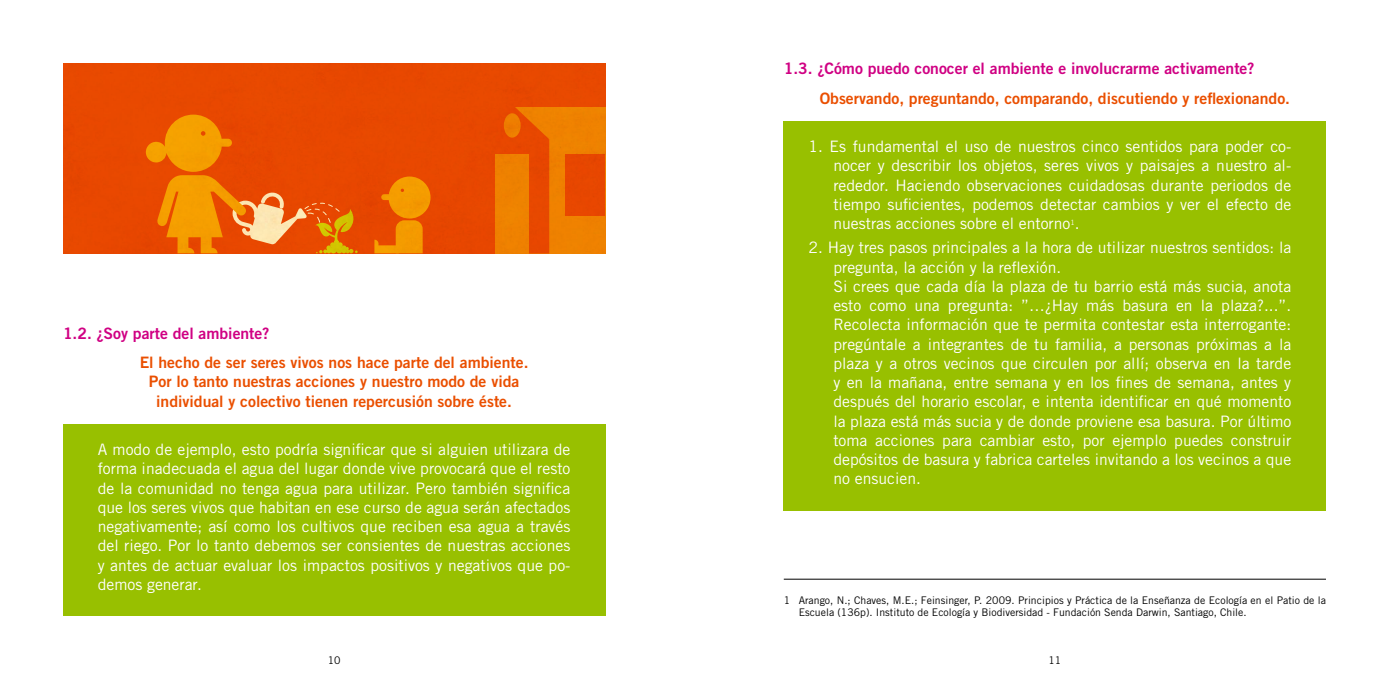
<style>
.page{position:relative;width:1389px;height:695px;background:#fff}
.page>*{position:absolute;margin:0;border:0;box-sizing:border-box;transform-origin:0 0}
.t1{font:15.75px/19.2px "Trade Gothic LT Std";color:#fff;text-align:justify}
.t2{font:15.75px/19.2px "Trade Gothic LT Std Bd 2";color:#ea4f00;text-align:center}
.t3{font:15.75px "Trade Gothic LT Std Bd 2";color:#d00083}
.t4{font:10.5px/11.5px "Trade Gothic LT Std";color:#000}
</style>
<div class="page">
<div style="left:63px;top:424px;width:542px;height:191px;background:#98c000"></div>
<div style="left:784px;top:122px;width:542px;height:389px;background:#98c000"></div>
<hr style="left:784px;top:578px;width:542px;height:1px;background:#000">
<img style="left:63px;top:63px;width:542px;height:190px">
<p class="t3" style="left:63px;top:323px;width:208px">1.2. ¿Soy parte del ambiente?</p>
<p class="t2" style="left:140px;top:352px;width:390px">El hecho de ser seres vivos nos hace parte del ambiente.<br>Por lo tanto nuestras acciones y nuestro modo de vida individual y colectivo tienen repercusión sobre éste.</p>
<p class="t1" style="left:98px;top:439px;width:474px">A modo de ejemplo, esto podría significar que si alguien utilizara de forma inadecuada el agua del lugar donde vive provocará que el resto de la comunidad no tenga agua para utilizar. Pero también significa que los seres vivos que habitan en ese curso de agua serán afectados negativamente; así como los cultivos que reciben esa agua a través del riego. Por lo tanto debemos ser consientes de nuestras acciones y antes de actuar evaluar los impactos positivos y negativos que po&shy;demos generar.</p>
<p class="t3" style="left:784px;top:59px;width:472px">1.3. ¿Cómo puedo conocer el ambiente e involucrarme activamente?</p>
<p class="t2" style="left:820px;top:88px;width:472px">Observando, preguntando, comparando, discutiendo y reflexionando.</p>
<p class="t1" style="left:833px;top:136px;width:459px;text-indent:-25px">1. Es fundamental el uso de nuestros cinco sentidos para poder co&shy;nocer y describir los objetos, seres vivos y paisajes a nuestro al&shy;rededor. Haciendo observaciones cuidadosas durante periodos de tiempo suficientes, podemos detectar cambios y ver el efecto de nuestras acciones sobre el entorno<sup>1</sup>.</p>
<p class="t1" style="left:833px;top:238px;width:459px;text-align:left;text-indent:-25px">2. Hay tres pasos principales a la hora de utilizar nuestros sentidos: la pregunta, la acción y la reflexión.<br>Si crees que cada día la plaza de tu barrio está más sucia, anota esto como una pregunta: ”…¿Hay más basura en la plaza?...”.<br>Recolecta información que te permita contestar esta interrogante: pregúntale a integrantes de tu familia, a personas próximas a la plaza y a otros vecinos que circulen por allí; observa en la tarde y en la mañana, entre semana y en los fines de semana, antes y después del horario escolar, e intenta identificar en qué momento la plaza está más sucia y de donde proviene esa basura. Por último toma acciones para cambiar esto, por ejemplo puedes construir depósitos de basura y fabrica carteles invitando a los vecinos a que no ensucien.</p>
<p class="t4" style="left:799px;top:594px;width:529px;text-indent:-15px">1 Arango, N.; Chaves, M.E.; Feinsinger, P. 2009. Principios y Práctica de la Enseñanza de Ecología en el Patio de la<br>Escuela (136p). Instituto de Ecología y Biodiversidad - Fundación Senda Darwin, Santiago, Chile.</p>
<p class="t4" style="left:328px;top:654px;width:14px">10</p>
<p class="t4" style="left:1048px;top:654px;width:14px">11</p>
</div>
